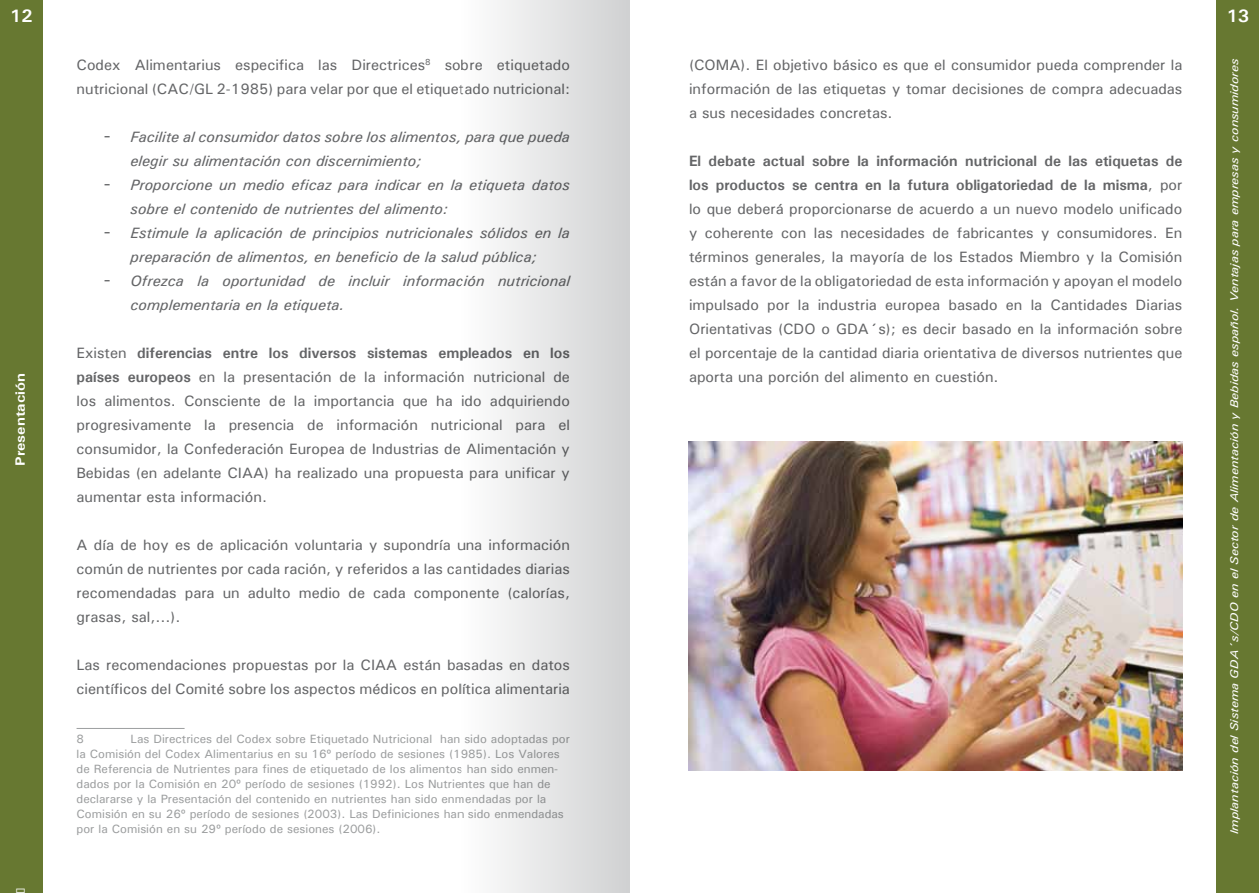
<style>
.page{position:relative;width:1259px;height:893px;background:#fff}
.page>*{position:absolute;margin:0;border:0;box-sizing:border-box;transform-origin:0 0}
.t1{font:700 18px "Univers";color:#fff}
.t2{font:500 15px/24px "Univers";color:#646567;text-align:justify}
.t3{font:italic 500 15px/24px "Univers";color:#646567}
.t4{font:700 13.5px "Univers";color:#fff;scale:1.16 1}
.t5{font:500 12px/15px "Univers";color:#9c9e9f}
.t6{font:italic 500 11.25px "Univers";color:#fff;scale:1.16 1}
.s1{font-family:"Verdana";font-weight:400;font-style:normal;font-size:16.5px}
.s2{font-weight:700}
</style>
<div class="page">
<div style="left:0;top:0;width:43px;height:893px;background:#677831"></div>
<div style="left:1216px;top:0;width:43px;height:893px;background:#677831"></div>
<hr style="left:77px;top:728px;width:108px;height:1px;background:#9c9e9f">
<img style="left:689px;top:441px;width:493px;height:329px">
<div style="left:461px;top:0;width:168px;height:893px;background:linear-gradient(to right,#fefefe,#d0d1d2)"></div>
<p class="t1" style="left:10px;top:4px;width:24px">12</p>
<p class="t4" style="left:11px;top:466px;width:81px;rotate:-90deg">Presentación</p>
<p class="t4" style="left:11px;top:893px;width:6px;rotate:-90deg">○</p>
<p class="t2" style="left:77px;top:52px;width:495px">Codex Alimentarius especifica las Directrices<sup>8</sup> sobre etiquetado nutricional (CAC/GL 2-1985) para velar por que el etiquetado nutricional:</p>
<p class="t3" style="left:131px;top:124px;width:441px;text-indent:-27px"><span class="s1">-</span> Facilite al consumidor datos sobre los alimentos, para que pueda elegir su alimentación con discernimiento;</p>
<p class="t3" style="left:131px;top:172px;width:441px;text-indent:-27px"><span class="s1">-</span> Proporcione un medio eficaz para indicar en la etiqueta datos sobre el contenido de nutrientes del alimento:</p>
<p class="t3" style="left:104px;top:220px;width:468px;text-align:center"><span class="s1">-</span> Estimule la aplicación de principios nutricionales sólidos en la preparación de alimentos, en beneficio de la salud pública;</p>
<p class="t3" style="left:131px;top:268px;width:441px;text-indent:-27px"><span class="s1">-</span> Ofrezca la oportunidad de incluir información nutricional complementaria en la etiqueta.</p>
<p class="t2" style="left:77px;top:340px;width:495px">Existen <span class="s2">diferencias entre los diversos sistemas empleados en los países europeos</span> en la presentación de la información nutricional de los alimentos. Consciente de la importancia que ha ido adquiriendo progresivamente la presencia de información nutricional para el consumidor, la Confederación Europea de Industrias de Alimentación y Bebidas (en adelante CIAA) ha realizado una propuesta para unificar y aumentar esta información.</p>
<p class="t2" style="left:77px;top:532px;width:495px">A día de hoy es de aplicación voluntaria y supondría una información común de nutrientes por cada ración, y referidos a las cantidades diarias recomendadas para un adulto medio de cada componente (calorías, grasas, sal,...).</p>
<p class="t2" style="left:77px;top:652px;width:495px">Las recomendaciones propuestas por la CIAA están basadas en datos científicos del Comité sobre los aspectos médicos en política alimentaria</p>
<p class="t5" style="left:77px;top:731px;width:9px">8</p>
<p class="t5" style="left:77px;top:731px;width:495px;text-indent:54px">Las Directrices del Codex sobre Etiquetado Nutricional han sido adoptadas por la Comisión del Codex Alimentarius en su 16º período de sesiones (1985). Los Valores de Referencia de Nutrientes para fines de etiquetado de los alimentos han sido enmen&shy;dados por la Comisión en 20º período de sesiones (1992). Los Nutrientes que han de declararse y la Presentación del contenido en nutrientes han sido enmendadas por la Comisión en su 26º período de sesiones (2003). Las Definiciones han sido enmendadas por la Comisión en su 29º período de sesiones (2006).</p>
<p class="t2" style="left:689px;top:52px;width:495px">(COMA). El objetivo básico es que el consumidor pueda comprender la información de las etiquetas y tomar decisiones de compra adecuadas a sus necesidades concretas.</p>
<p class="t2" style="left:689px;top:148px;width:495px"><span class="s2">El debate actual sobre la información nutricional de las etiquetas de los productos se centra en la futura obligatoriedad de la misma</span>, por lo que deberá proporcionarse de acuerdo a un nuevo modelo unificado y coherente con las necesidades de fabricantes y consumidores. En términos generales, la mayoría de los Estados Miembro y la Comisión están a favor de la obligatoriedad de esta información y apoyan el modelo impulsado por la industria europea basado en la Cantidades Diarias Orientativas (CDO o GDA´s); es decir basado en la información sobre el porcentaje de la cantidad diaria orientativa de diversos nutrientes que aporta una porción del alimento en cuestión.</p>
<p class="t1" style="left:1226px;top:4px;width:24px">13</p>
<p class="t6" style="left:1226px;top:834px;width:670px;rotate:-90deg">Implantación del Sistema GDA´s/CDO en el Sector de Alimentación y Bebidas español. Ventajas para empresas y consumidores</p>
</div>
